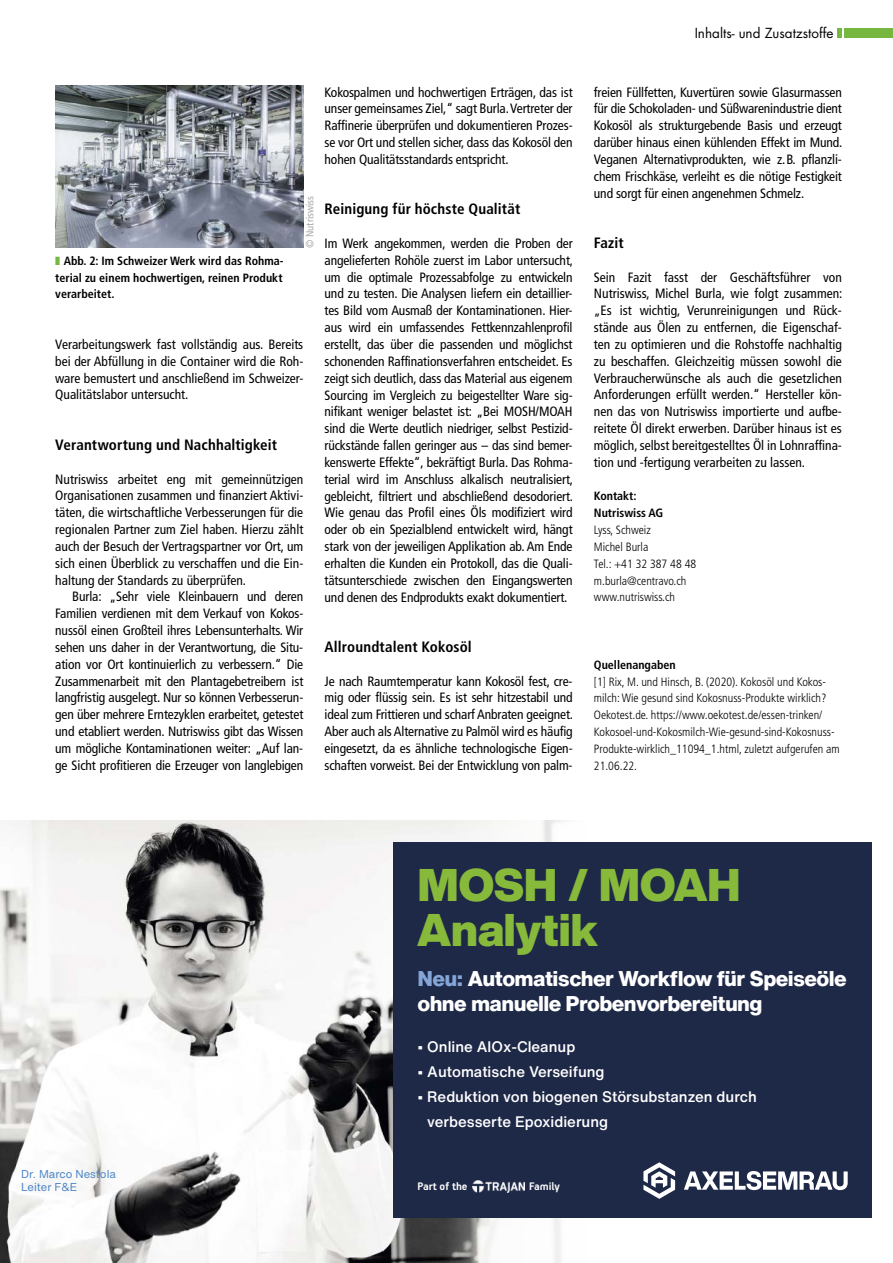
<style>
.page{position:relative;width:893px;height:1263px;background:#fff}
.page>*{position:absolute;margin:0;border:0;box-sizing:border-box;transform-origin:0 0}
.t1{font:900 45px/44.7px "Helvetica Now Display";color:#87b93b}
.t2{font:800 21px/25.2px "Helvetica Now Text";letter-spacing:-.03em;color:#fff}
.t3{font:500 15px/25px "Helvetica Now Text";color:#fff}
.t4{font:700 condensed 15px "Frutiger LT Std";letter-spacing:.01em;color:#000}
.t5{font:condensed 13.5px/16.8px "Frutiger LT Std";letter-spacing:-.01em;color:#000;text-align:justify}
.t6{font:13.5px "Futura Std";color:#000}
.t7{font:700 12.3px "PF Handbook Pro";color:#fff}
.t8{font:300 condensed 12px/16.8px "Frutiger LT Std";color:#000}
.t9{font:700 condensed 12px/16.8px "Frutiger LT Std";color:#000}
.t10{font:11.25px/13.5px "Helvetica Now Text";color:#5088c7}
.t11{font:condensed 10.5px "Frutiger LT Std";color:#aaa}
.s1{color:#75b73f}
.s2{color:#84a5d6}
</style>
<div class="page">
<img style="left:55px;top:85px;width:248px;height:163px">
<img style="left:0;top:821px;width:586px;height:442px">
<div style="left:393px;top:842px;width:479px;height:375px;background:#1e2847"></div>
<svg style="left:684px;top:1171px;width:164px;height:19px"></svg>
<svg style="left:643px;top:1162px;width:32px;height:37px"></svg>
<img style="left:472px;top:1180px;width:53px;height:12px">
<hr style="left:838px;top:28px;width:4px;height:10px;background:#75b73f">
<div style="left:845px;top:28px;width:48px;height:10px;background:#75b73f"></div>
<p class="t9" style="left:55px;top:252px;width:230px;text-align:justify"><span class="s1">❚</span> Abb. 2: Im Schweizer Werk wird das Rohma&shy;terial zu einem hochwertigen, reinen Produkt verarbeitet.</p>
<p class="t11" style="left:304px;top:248px;width:54px;rotate:-90deg">© Nutriswiss</p>
<p class="t5" style="left:55px;top:336px;width:250px">Verarbeitungswerk fast vollständig aus. Bereits bei der Abfüllung in die Container wird die Roh&shy;ware bemustert und anschließend im Schweizer-Qualitätslabor untersucht.</p>
<p class="t4" style="left:55px;top:436px;width:223px">Verantwortung und Nachhaltigkeit</p>
<p class="t5" style="left:55px;top:471px;width:250px">Nutriswiss arbeitet eng mit gemeinnützigen Organisationen zusammen und finanziert Aktivi&shy;täten, die wirtschaftliche Verbesserungen für die regionalen Partner zum Ziel haben. Hierzu zählt auch der Besuch der Vertragspartner vor Ort, um sich einen Überblick zu verschaffen und die Ein&shy;haltung der Standards zu überprüfen.</p>
<p class="t5" style="left:55px;top:588px;width:250px;text-indent:17px">Burla: „Sehr viele Kleinbauern und deren Familien verdienen mit dem Verkauf von Kokos&shy;nussöl einen Großteil ihres Lebensunterhalts. Wir sehen uns daher in der Verantwortung, die Situ&shy;ation vor Ort kontinuierlich zu verbessern.“ Die Zusammenarbeit mit den Plantagebetreibern ist langfristig ausgelegt. Nur so können Verbesserun&shy;gen über mehrere Erntezyklen erarbeitet, getestet und etabliert werden. Nutriswiss gibt das Wissen um mögliche Kontaminationen weiter: „Auf lan&shy;ge Sicht profitieren die Erzeuger von langlebigen</p>
<p class="t5" style="left:325px;top:84px;width:250px">Kokospalmen und hochwertigen Erträgen, das ist unser gemeinsames Ziel,“ sagt Burla. Vertreter der Raffinerie überprüfen und dokumentieren Prozes&shy;se vor Ort und stellen sicher, dass das Kokosöl den hohen Qualitätsstandards entspricht.</p>
<p class="t4" style="left:325px;top:200px;width:197px">Reinigung für höchste Qualität</p>
<p class="t5" style="left:325px;top:235px;width:250px">Im Werk angekommen, werden die Proben der angelieferten Rohöle zuerst im Labor untersucht, um die optimale Prozessabfolge zu entwickeln und zu testen. Die Analysen liefern ein detaillier&shy;tes Bild vom Ausmaß der Kontaminationen. Hier&shy;aus wird ein umfassendes Fettkennzahlenprofil erstellt, das über die passenden und möglichst schonenden Raffinationsverfahren entscheidet. Es zeigt sich deutlich, dass das Material aus eigenem Sourcing im Vergleich zu beigestellter Ware sig&shy;nifikant weniger belastet ist: „Bei MOSH/MOAH sind die Werte deutlich niedriger, selbst Pestizid&shy;rückstände fallen geringer aus – das sind bemer&shy;kenswerte Effekte“, bekräftigt Burla. Das Rohma&shy;terial wird im Anschluss alkalisch neutralisiert, gebleicht, filtriert und abschließend desodoriert.<br>Wie genau das Profil eines Öls modifiziert wird oder ob ein Spezialblend entwickelt wird, hängt stark von der jeweiligen Applikation ab. Am Ende erhalten die Kunden ein Protokoll, das die Quali&shy;tätsunterschiede zwischen den Eingangswerten und denen des Endprodukts exakt dokumentiert.</p>
<p class="t4" style="left:325px;top:638px;width:149px">Allroundtalent Kokosöl</p>
<p class="t5" style="left:325px;top:673px;width:250px">Je nach Raumtemperatur kann Kokosöl fest, cre&shy;mig oder flüssig sein. Es ist sehr hitzestabil und ideal zum Frittieren und scharf Anbraten geeignet.<br>Aber auch als Alternative zu Palmöl wird es häufig eingesetzt, da es ähnliche technologische Eigen&shy;schaften vorweist. Bei der Entwicklung von palm-</p>
<p class="t6" style="left:695px;top:24px;width:140px">Inhalts- und Zusatzstoffe</p>
<p class="t5" style="left:594px;top:84px;width:250px">freien Füllfetten, Kuvertüren sowie Glasurmassen für die Schokoladen- und Süßwarenindustrie dient Kokosöl als strukturgebende Basis und erzeugt darüber hinaus einen kühlenden Effekt im Mund.<br>Veganen Alternativprodukten, wie z.B. pflanzli&shy;chem Frischkäse, verleiht es die nötige Festigkeit und sorgt für einen angenehmen Schmelz.</p>
<p class="t4" style="left:594px;top:234px;width:31px">Fazit</p>
<p class="t5" style="left:594px;top:269px;width:250px">Sein Fazit fasst der Geschäftsführer von Nutriswiss, Michel Burla, wie folgt zusammen: „Es ist wichtig, Verunreinigungen und Rück&shy;stände aus Ölen zu entfernen, die Eigenschaf&shy;ten zu optimieren und die Rohstoffe nachhaltig zu beschaffen. Gleichzeitig müssen sowohl die Verbraucherwünsche als auch die gesetzlichen Anforderungen erfüllt werden.“ Hersteller kön&shy;nen das von Nutriswiss importierte und aufbe&shy;reitete Öl direkt erwerben. Darüber hinaus ist es möglich, selbst bereitgestelltes Öl in Lohnraffina&shy;tion und -fertigung verarbeiten zu lassen.</p>
<p class="t9" style="left:594px;top:488px;width:71px">Kontakt:<br>Nutriswiss AG</p>
<p class="t8" style="left:594px;top:522px;width:104px">Lyss, Schweiz<br>Michel Burla<br>Tel.: +41 32 387 48 48 m.burla@centravo.ch www.nutriswiss.ch</p>
<p class="t9" style="left:594px;top:656px;width:83px">Quellenangaben</p>
<p class="t8" style="left:594px;top:673px;width:247px">[1] Rix, M. und Hinsch, B. (2020). Kokosöl und Kokos&shy;milch: Wie gesund sind Kokosnuss-Produkte wirklich?<br>Oekotest.de. https://www.oekotest.de/essen-trinken/ Kokosoel-und-Kokosmilch-Wie-gesund-sind-Kokosnuss-Produkte-wirklich_11094_1.html, zuletzt aufgerufen am 21.06.22.</p>
<p class="t10" style="left:21px;top:1166px;width:96px">Dr. Marco Nestola<br>Leiter F&amp;E</p>
<h1 class="t1" style="left:417px;top:863px;width:325px">MOSH / MOAH<br>Analytik</h1>
<h2 class="t2" style="left:417px;top:965px;width:431px"><span class="s2">Neu:</span> Automatischer Workflow für Speiseöle ohne manuelle Probenvorbereitung</h2>
<p class="t3" style="left:417px;top:1034px;width:159px">• Online AlOx-Cleanup</p>
<p class="t3" style="left:417px;top:1059px;width:189px">• Automatische Verseifung</p>
<p class="t3" style="left:427px;top:1084px;width:331px;text-indent:-10px">• Reduktion von biogenen Störsubstanzen durch verbesserte Epoxidierung</p>
<p class="t7" style="left:417px;top:1178px;width:52px">Part of the</p>
<p class="t7" style="left:529px;top:1178px;width:32px">Family</p>
</div>
